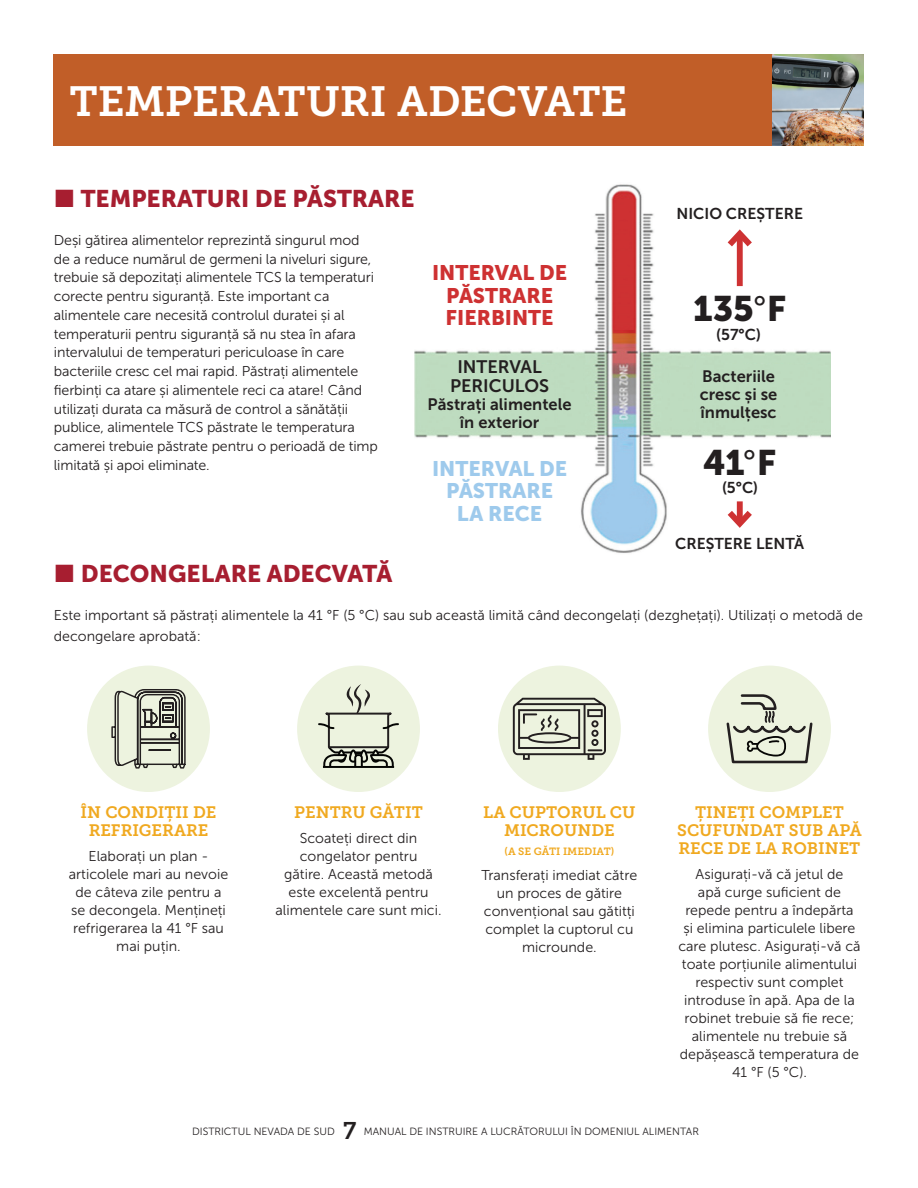
<style>
.page{position:relative;width:918px;height:1188px;background:#fff}
.page>*{position:absolute;margin:0;border:0;box-sizing:border-box;transform-origin:0 0}
.t1{font:42px "Museo Slab 700";letter-spacing:-.005em;color:#fff}
.t2{font:35.25px "Museo Sans 900";color:#231f20}
.t3{font:24px "Museo Sans 900";color:#a71e30}
.t4{font:21px/22.5px "Museo Sans 900";color:#ce3132;text-align:center}
.t5{font:21px/22.5px "Museo Sans 900";color:#9ecaec;text-align:center}
.t6{font:18px/19.5px "Museo Sans 700";color:#231f20;text-align:center}
.t7{font:16.5px/18px "Museo Slab 700";color:#f0a920;text-align:center}
.t8{font:16.5px/18px "Museo Sans 700";color:#231f20;text-align:center}
.t9{font:15.75px "Museo Sans 700";color:#231f20}
.t10{font:14.25px/18px "Museo Sans 300";color:#231f20;text-align:center}
.t11{font:10.5px "Museo Sans 300";color:#231f20}
.t12{font:10.5px "Museo Slab 700";color:#f0a920}
.s1{font-family:"Museo Sans 300"}
.s2{font-family:"Museo Slab 700";font-size:24px}
</style>
<div class="page">
<div style="left:54px;top:54px;width:810px;height:92px;background:#c15e28"></div>
<img style="left:772px;top:54px;width:92px;height:92px">
<img style="left:415px;top:184px;width:416px;height:369px">
<div style="left:737px;top:234px;width:6px;height:52px;background:#ce3233"></div>
<svg style="left:722px;top:225px;width:36px;height:28px"></svg>
<div style="left:737px;top:501px;width:6px;height:23px;background:#ce3233"></div>
<svg style="left:722px;top:505px;width:36px;height:27px"></svg>
<div style="left:87px;top:666px;width:123px;height:126px;background:#edf3df;border-radius:50%"></div>
<div style="left:297px;top:666px;width:123px;height:126px;background:#edf3df;border-radius:50%"></div>
<div style="left:498px;top:666px;width:123px;height:126px;background:#edf3df;border-radius:50%"></div>
<div style="left:708px;top:666px;width:123px;height:126px;background:#edf3df;border-radius:50%"></div>
<svg style="left:513px;top:698px;width:93px;height:62px"></svg>
<svg style="left:111px;top:689px;width:75px;height:80px"></svg>
<svg style="left:318px;top:684px;width:81px;height:84px"></svg>
<svg style="left:727px;top:694px;width:85px;height:69px"></svg>
<p class="t1" style="left:70px;top:77px;width:559px">TEMPERATURI ADECVATE</p>
<p class="t3" style="left:81px;top:185px;width:335px">TEMPERATURI DE PĂSTRARE</p>
<p class="t10" style="left:54px;top:231px;width:326px;line-height:18.8px;text-align:left">Deși gătirea alimentelor reprezintă singurul mod de a reduce numărul de germeni la niveluri sigure, trebuie să depozitați alimentele TCS la temperaturi corecte pentru siguranță. Este important ca alimentele care necesită controlul duratei și al temperaturii pentru siguranță să nu stea în afara intervalului de temperaturi periculoase în care bacteriile cresc cel mai rapid. Păstrați alimentele fierbinți ca atare și alimentele reci ca atare! Când utilizați durata ca măsură de control a sănătății publice, alimentele TCS păstrate le temperatura camerei trebuie păstrate pentru o perioadă de timp limitată și apoi eliminate.</p>
<p class="t4" style="left:432px;top:262px;width:137px">INTERVAL DE<br>PĂSTRARE<br>FIERBINTE</p>
<p class="t6" style="left:450px;top:357px;width:101px">INTERVAL<br>PERICULOS</p>
<p class="t8" style="left:428px;top:395px;width:145px">Păstrați alimentele în exterior</p>
<p class="t5" style="left:432px;top:457px;width:137px">INTERVAL DE<br>PĂSTRARE<br>LA RECE</p>
<p class="t9" style="left:677px;top:205px;width:128px">NICIO CREȘTERE</p>
<p class="t2" style="left:693px;top:288px;width:95px">135<span class="s1">°</span>F</p>
<p class="t9" style="left:716px;top:326px;width:46px">(57°C)</p>
<p class="t8" style="left:700px;top:367px;width:79px;text-align:left">Bacteriile cresc și se înmulțesc</p>
<p class="t2" style="left:703px;top:443px;width:74px">41<span class="s1">°</span>F</p>
<p class="t9" style="left:722px;top:478px;width:38px">(5°C)</p>
<p class="t9" style="left:675px;top:535px;width:131px">CREȘTERE LENTĂ</p>
<p class="t3" style="left:81px;top:560px;width:313px">DECONGELARE ADECVATĂ</p>
<p class="t10" style="left:54px;top:605px;width:811px;line-height:20.7px;text-align:left">Este important să păstrați alimentele la 41 °F (5 °C) sau sub această limită când decongelați (dezghețați). Utilizați o metodă de decongelare aprobată:</p>
<p class="t7" style="left:81px;top:803px;width:137px">ÎN CONDIȚII DE<br>REFRIGERARE</p>
<p class="t10" style="left:69px;top:847px;width:161px">Elaborați un plan - articolele mari au nevoie de câteva zile pentru a se decongela. Mențineți refrigerarea la 41 °F sau mai puțin.</p>
<p class="t7" style="left:294px;top:803px;width:130px">PENTRU GĂTIT</p>
<p class="t10" style="left:275px;top:829px;width:168px">Scoateți direct din congelator pentru<br>gătire. Această metodă este excelentă pentru alimentele care sunt mici.</p>
<p class="t7" style="left:483px;top:803px;width:154px">LA CUPTORUL CU<br>MICROUNDE</p>
<p class="t12" style="left:505px;top:846px;width:111px">(A SE GĂTI IMEDIAT)</p>
<p class="t10" style="left:482px;top:866px;width:157px">Transferați imediat către un proces de gătire convențional sau gătitți complet la cuptorul cu microunde.</p>
<p class="t7" style="left:677px;top:803px;width:186px">ȚINEȚI COMPLET<br>SCUFUNDAT SUB APĂ<br>RECE DE LA ROBINET</p>
<p class="t10" style="left:678px;top:865px;width:184px">Asigurați-vă că jetul de<br>apă curge suficient de repede pentru a îndepărta<br>și elimina particulele libere care plutesc. Asigurați-vă că toate porțiunile alimentului respectiv sunt complet introduse în apă. Apa de la robinet trebuie să fie rece; alimentele nu trebuie să depășească temperatura de<br>41 °F (5 °C).</p>
<p class="t11" style="left:192px;top:1125px;width:144px">DISTRICTUL NEVADA DE SUD</p>
<p class="t11" style="left:343px;top:1125px;width:357px"><span class="s2">7</span> MANUAL DE INSTRUIRE A LUCRĂTORULUI ÎN DOMENIUL ALIMENTAR</p>
</div>
